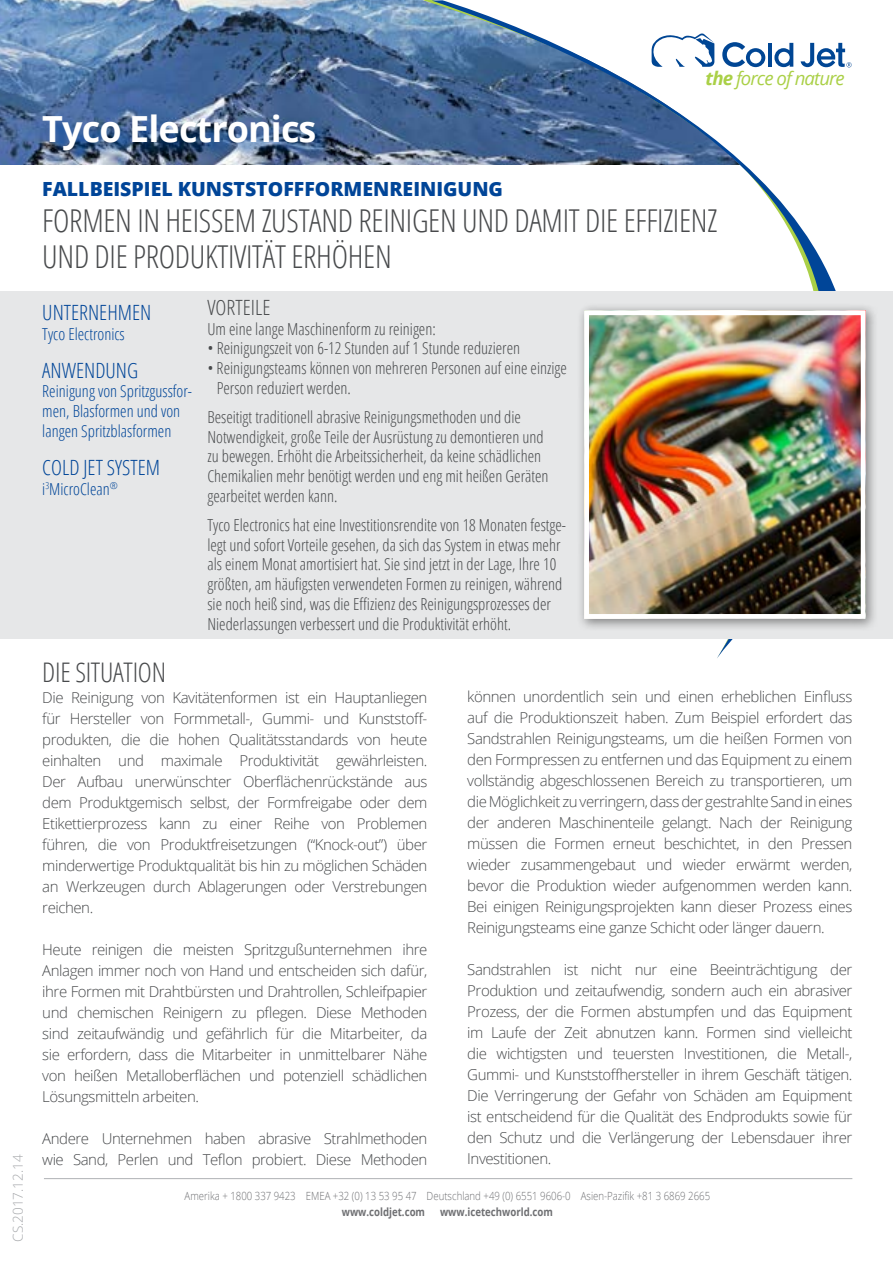
<style>
.page{position:relative;width:893px;height:1263px;background:#fff}
.page>*{position:absolute;margin:0;border:0;box-sizing:border-box;transform-origin:0 0}
.t1{font:700 36px "Open Sans";letter-spacing:-.025em;color:#fff}
.t2{font:300 condensed 31.5px/36px "Open Sans";letter-spacing:-.01em;color:#484a4c}
.t3{font:300 condensed 27px "Open Sans";letter-spacing:-.01em;color:#484a4c}
.t4{font:300 condensed 21px "Open Sans";color:#004598}
.t5{font:300 condensed 21px "Open Sans";color:#484a4c}
.t6{font:800 19.5px "Open Sans";color:#004598}
.t7{font:italic 18.6px "Open Sans";letter-spacing:-.05em;color:#aad047}
.t8{font:300 condensed 16.5px/19.8px "Open Sans";color:#484a4c}
.t9{font:300 condensed 16.5px/19.8px "Open Sans";color:#004598}
.t10{font:300 15px/21px "Open Sans";letter-spacing:-.03em;color:#484a4c;text-align:justify}
.t11{font:300 13.5px "Open Sans";color:#a7a9ac}
.t12{font:300 11.25px "Open Sans";color:#6e6f72;scale:.86 1}
.t13{font:700 11.25px "Open Sans";color:#6e6f72;scale:.86 1}
.s1{font-weight:700}
</style>
<div class="page">
<img style="left:0;top:0;width:77px;height:165px">
<svg style="left:77px;top:0;width:815px;height:639px"></svg>
<svg style="left:432px;top:0;width:427px;height:658px"></svg>
<svg style="left:647px;top:32px;width:67px;height:35px"></svg>
<svg style="left:722px;top:42px;width:43px;height:25px"></svg>
<hr style="left:768px;top:43px;width:4px;height:24px;background:#004694">
<svg style="left:774px;top:43px;width:19px;height:24px"></svg>
<svg style="left:801px;top:43px;width:51px;height:24px"></svg>
<div style="left:0;top:291px;width:893px;height:347px;background:#e6e7e8"></div>
<div style="left:44px;top:116px;width:288px;height:51px;background:#004598;opacity:.75"></div>
<div style="left:576px;top:302px;width:302px;height:329px;background:#000;opacity:.43"></div>
<img style="left:590px;top:316px;width:270px;height:297px">
<div style="left:584px;top:310px;width:282px;height:309px;border:5px solid #fff"></div>
<hr style="left:44px;top:1178px;width:808px;height:1px;background:#afb1b4">
<p class="t11" style="left:9px;top:1242px;width:89px;rotate:-90deg">CS.2017.12.14</p>
<h1 class="t1" style="left:42px;top:103px;width:276px">Tyco Electronics</h1>
<h3 class="t6" style="left:42px;top:174px;width:462px">FALLBEISPIEL KUNSTSTOFFFORMENREINIGUNG</h3>
<p class="t7" style="left:706px;top:66px;width:141px"><span class="s1">the</span> force of nature</p>
<h2 class="t2" style="left:42px;top:202px;width:676px">FORMEN IN HEISSEM ZUSTAND REINIGEN UND DAMIT DIE EFFIZIENZ<br>UND DIE PRODUKTIVITÄT ERHÖHEN</h2>
<h3 class="t4" style="left:42px;top:298px;width:111px">UNTERNEHMEN</h3>
<p class="t9" style="left:42px;top:323px;width:84px">Tyco Electronics</p>
<h3 class="t4" style="left:42px;top:356px;width:97px">ANWENDUNG</h3>
<p class="t9" style="left:42px;top:381px;width:151px">Reinigung von Spritzgussfor&shy;men, Blasformen und von langen Spritzblasformen</p>
<h3 class="t4" style="left:42px;top:453px;width:119px">COLD JET SYSTEM</h3>
<p class="t9" style="left:42px;top:478px;width:77px">i<sup>3</sup>MicroClean<sup>®</sup></p>
<h3 class="t5" style="left:207px;top:293px;width:65px">VORTEILE</h3>
<p class="t8" style="left:207px;top:318px;width:230px">Um eine lange Maschinenform zu reinigen:</p>
<p class="t8" style="left:207px;top:338px;width:314px">• Reinigungszeit von 6-12 Stunden auf 1 Stunde reduzieren</p>
<p class="t8" style="left:217px;top:358px;width:352px;text-indent:-9px">• Reinigungsteams können von mehreren Personen auf eine einzige<br>Person reduziert werden.</p>
<p class="t8" style="left:207px;top:406px;width:343px">Beseitigt traditionell abrasive Reinigungsmethoden und die Notwendigkeit, große Teile der Ausrüstung zu demontieren und zu bewegen. Erhöht die Arbeitssicherheit, da keine schädlichen Chemikalien mehr benötigt werden und eng mit heißen Geräten gearbeitet werden kann.</p>
<p class="t8" style="left:207px;top:514px;width:360px">Tyco Electronics hat eine Investitionsrendite von 18 Monaten festge&shy;legt und sofort Vorteile gesehen, da sich das System in etwas mehr als einem Monat amortisiert hat. Sie sind jetzt in der Lage, Ihre 10 größten, am häufigsten verwendeten Formen zu reinigen, während sie noch heiß sind, was die Effizienz des Reinigungsprozesses der Niederlassungen verbessert und die Produktivität erhöht.</p>
<h3 class="t3" style="left:42px;top:654px;width:125px">DIE SITUATION</h3>
<p class="t10" style="left:42px;top:687px;width:387px">Die Reinigung von Kavitätenformen ist ein Hauptanliegen für Hersteller von Formmetall-, Gummi- und Kunststoff&shy;produkten, die die hohen Qualitätsstandards von heute einhalten und maximale Produktivität gewährleisten.<br>Der Aufbau unerwünschter Oberflächenrückstände aus dem Produktgemisch selbst, der Formfreigabe oder dem Etikettierprozess kann zu einer Reihe von Problemen führen, die von Produktfreisetzungen (“Knock-out”) über minderwertige Produktqualität bis hin zu möglichen Schäden an Werkzeugen durch Ablagerungen oder Verstrebungen reichen.</p>
<p class="t10" style="left:42px;top:939px;width:387px">Heute reinigen die meisten Spritzgußunternehmen ihre Anlagen immer noch von Hand und entscheiden sich dafür, ihre Formen mit Drahtbürsten und Drahtrollen, Schleifpapier und chemischen Reinigern zu pflegen. Diese Methoden sind zeitaufwändig und gefährlich für die Mitarbeiter, da sie erfordern, dass die Mitarbeiter in unmittelbarer Nähe von heißen Metalloberflächen und potenziell schädlichen Lösungsmitteln arbeiten.</p>
<p class="t10" style="left:42px;top:1128px;width:387px">Andere Unternehmen haben abrasive Strahlmethoden wie Sand, Perlen und Teflon probiert. Diese Methoden</p>
<p class="t10" style="left:467px;top:685px;width:387px">können unordentlich sein und einen erheblichen Einfluss auf die Produktionszeit haben. Zum Beispiel erfordert das Sandstrahlen Reinigungsteams, um die heißen Formen von den Formpressen zu entfernen und das Equipment zu einem vollständig abgeschlossenen Bereich zu transportieren, um die Möglichkeit zu verringern, dass der gestrahlte Sand in eines der anderen Maschinenteile gelangt. Nach der Reinigung müssen die Formen erneut beschichtet, in den Pressen wieder zusammengebaut und wieder erwärmt werden, bevor die Produktion wieder aufgenommen werden kann.<br>Bei einigen Reinigungsprojekten kann dieser Prozess eines Reinigungsteams eine ganze Schicht oder länger dauern.</p>
<p class="t10" style="left:467px;top:958px;width:387px">Sandstrahlen ist nicht nur eine Beeinträchtigung der Produktion und zeitaufwendig, sondern auch ein abrasiver Prozess, der die Formen abstumpfen und das Equipment im Laufe der Zeit abnutzen kann. Formen sind vielleicht die wichtigsten und teuersten Investitionen, die Metall-, Gummi- und Kunststoffhersteller in ihrem Geschäft tätigen.<br>Die Verringerung der Gefahr von Schäden am Equipment ist entscheidend für die Qualität des Endprodukts sowie für den Schutz und die Verlängerung der Lebensdauer ihrer Investitionen.</p>
<p class="t12" style="left:185px;top:1188px;width:613px">Amerika + 1800 337 9423 EMEA +32 (0) 13 53 95 47 Deutschland +49 (0) 6551 9606-0 Asien-Pazifik +81 3 6869 2665</p>
<p class="t13" style="left:342px;top:1204px;width:98px">www.coldjet.com</p>
<p class="t13" style="left:440px;top:1204px;width:133px">www.icetechworld.com</p>
</div>
